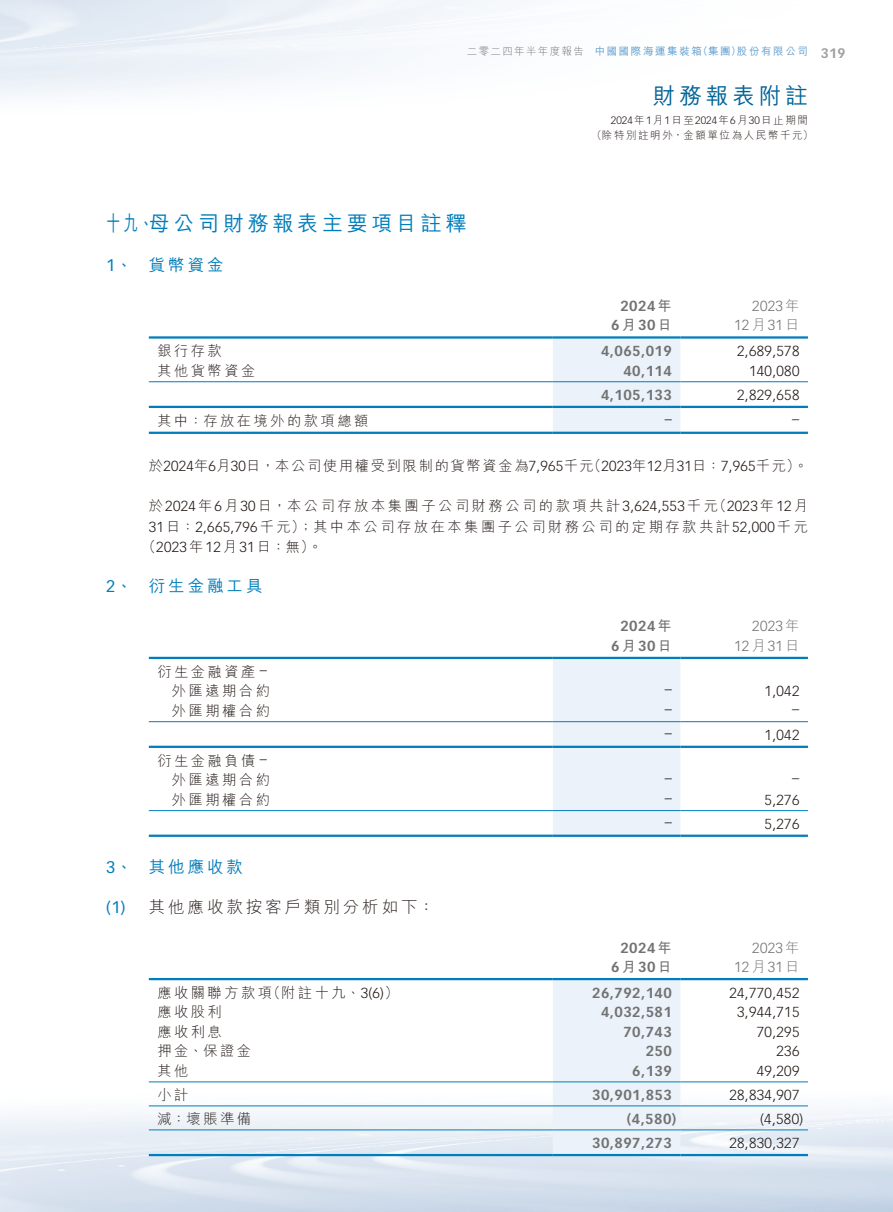
<style>
.page{position:relative;width:893px;height:1212px;background:#fff}
.page>*{position:absolute;margin:0;border:0;box-sizing:border-box;transform-origin:0 0}
.t1{font:500 22.5px "M Hei HK";letter-spacing:.18em;color:#006397}
.t2{font:500 21px "M Hei HK";letter-spacing:.18em;color:#007dbb;scale:.7 1}
.t3{font:500 16.5px "M Hei HK";letter-spacing:.18em;color:#007dbb}
.t4{font:300 16.5px "M Hei HK";letter-spacing:.175em;color:#231916}
.t5{font:300 14.25px/19.5px "M Hei HK";letter-spacing:.175em;color:#231916;text-align:right}
.t6{font:700 14.25px/19.5px "Vectora LT Pro";letter-spacing:.03em;color:#727272;text-align:right}
.t7{font:300 14.25px "Vectora LT Pro";letter-spacing:.025em;color:#231916}
.t8{font:300 14.25px "M Hei HK";letter-spacing:.12em;color:#231916}
.t9{font:300 14.25px/19.5px "Vectora LT Pro";letter-spacing:.025em;color:#727272;text-align:right}
.t10{font:500 10.5px "M Hei HK";letter-spacing:.155em;color:#5f9ece}
.t11{font:300 10.5px "Vectora LT Pro";color:#231916}
.t12{font:300 10.5px "M Hei HK";letter-spacing:.15em;color:#231916}
.s1{font-weight:300;color:#727272}
.s2{font-family:"Vectora LT Pro";font-weight:700;font-size:13.5px;color:#a0a0a1}
.s3{font-family:"M Hei HK"}
.s4{font-family:"Vectora LT Pro";font-weight:400}
.s5{font-family:"Vectora LT Pro"}
.s6{font-family:"Vectora LT Pro";font-weight:400;color:#007dbb}
</style>
<div class="page">
<div style="left:553px;top:339px;width:127px;height:93px;background:#ecf2fa"></div>
<hr style="left:149px;top:336px;width:404px;height:3px;background:#007dbb">
<hr style="left:553px;top:336px;width:127px;height:3px;background:#007dbb">
<hr style="left:680px;top:336px;width:128px;height:3px;background:#007dbb">
<hr style="left:149px;top:381px;width:404px;height:1px;background:#007dbb">
<hr style="left:553px;top:381px;width:127px;height:1px;background:#007dbb">
<hr style="left:680px;top:381px;width:128px;height:1px;background:#007dbb">
<hr style="left:149px;top:406px;width:404px;height:2px;background:#007dbb">
<hr style="left:553px;top:406px;width:127px;height:2px;background:#007dbb">
<hr style="left:680px;top:406px;width:128px;height:2px;background:#007dbb">
<hr style="left:149px;top:432px;width:404px;height:2px;background:#007dbb">
<hr style="left:553px;top:432px;width:127px;height:2px;background:#007dbb">
<hr style="left:680px;top:432px;width:128px;height:2px;background:#007dbb">
<div style="left:553px;top:659px;width:127px;height:176px;background:#ecf2fa"></div>
<hr style="left:149px;top:657px;width:404px;height:2px;background:#007dbb">
<hr style="left:553px;top:657px;width:127px;height:2px;background:#007dbb">
<hr style="left:680px;top:657px;width:128px;height:2px;background:#007dbb">
<hr style="left:149px;top:721px;width:404px;height:1px;background:#007dbb">
<hr style="left:553px;top:721px;width:127px;height:1px;background:#007dbb">
<hr style="left:680px;top:721px;width:128px;height:1px;background:#007dbb">
<hr style="left:149px;top:746px;width:404px;height:2px;background:#007dbb">
<hr style="left:553px;top:746px;width:127px;height:2px;background:#007dbb">
<hr style="left:680px;top:746px;width:128px;height:2px;background:#007dbb">
<hr style="left:149px;top:810px;width:404px;height:1px;background:#007dbb">
<hr style="left:553px;top:810px;width:127px;height:1px;background:#007dbb">
<hr style="left:680px;top:810px;width:128px;height:1px;background:#007dbb">
<hr style="left:149px;top:835px;width:404px;height:2px;background:#007dbb">
<hr style="left:553px;top:835px;width:127px;height:2px;background:#007dbb">
<hr style="left:680px;top:835px;width:128px;height:2px;background:#007dbb">
<div style="left:553px;top:980px;width:127px;height:174px;background:#ecf2fa"></div>
<hr style="left:149px;top:978px;width:404px;height:2px;background:#007dbb">
<hr style="left:553px;top:978px;width:127px;height:2px;background:#007dbb">
<hr style="left:680px;top:978px;width:128px;height:2px;background:#007dbb">
<hr style="left:149px;top:1081px;width:404px;height:1px;background:#007dbb">
<hr style="left:553px;top:1081px;width:127px;height:1px;background:#007dbb">
<hr style="left:680px;top:1081px;width:128px;height:1px;background:#007dbb">
<hr style="left:149px;top:1105px;width:404px;height:1px;background:#007dbb">
<hr style="left:553px;top:1105px;width:127px;height:1px;background:#007dbb">
<hr style="left:680px;top:1105px;width:128px;height:1px;background:#007dbb">
<hr style="left:149px;top:1129px;width:404px;height:1px;background:#007dbb">
<hr style="left:553px;top:1129px;width:127px;height:1px;background:#007dbb">
<hr style="left:680px;top:1129px;width:128px;height:1px;background:#007dbb">
<hr style="left:149px;top:1154px;width:404px;height:2px;background:#007dbb">
<hr style="left:553px;top:1154px;width:127px;height:2px;background:#007dbb">
<hr style="left:680px;top:1154px;width:128px;height:2px;background:#007dbb">
<p class="t10" style="left:467px;top:44px;width:380px"><span class="s1">二零二四年半年度報告</span> 中國國際海運集裝箱（集團）股份有限公司 <span class="s2">319</span></p>
<h1 class="t1" style="left:653px;top:80px;width:157px">財務報表附註</h1>
<p class="t11" style="left:611px;top:114px;width:198px">2024<span class="s3">年</span>1<span class="s3">月</span>1<span class="s3">日至</span>2024<span class="s3">年</span>6<span class="s3">月</span>30<span class="s3">日止期間</span></p>
<p class="t12" style="left:591px;top:128px;width:223px">（除特別註明外，金額單位為人民幣千元）</p>
<h2 class="t2" style="left:106px;top:208px;width:516px">十九、母公司財務報表主要項目註釋</h2>
<p class="t3" style="left:106px;top:253px;width:119px"><span class="s4">1</span>、 貨幣資金</p>
<p class="t6" style="left:611px;top:296px;width:62px">2024<span class="s3">年<br></span>6<span class="s3">月</span>30<span class="s3">日</span></p>
<p class="t9" style="left:734px;top:296px;width:67px">2023<span class="s3">年<br></span>12<span class="s3">月</span>31<span class="s3">日</span></p>
<p class="t5" style="left:157px;top:341px;width:66px">銀行存款</p>
<p class="t6" style="left:601px;top:341px;width:72px">4,065,019</p>
<p class="t7" style="left:737px;top:343px;width:64px">2,689,578</p>
<p class="t5" style="left:157px;top:360px;width:100px">其他貨幣資金</p>
<p class="t6" style="left:623px;top:361px;width:50px">40,114</p>
<p class="t7" style="left:749px;top:362px;width:52px">140,080</p>
<p class="t6" style="left:601px;top:385px;width:72px">4,105,133</p>
<p class="t7" style="left:737px;top:386px;width:64px">2,829,658</p>
<p class="t5" style="left:157px;top:410px;width:213px">其中：存放在境外的款項總額</p>
<p class="t6" style="left:665px;top:409px;width:9px">–</p>
<p class="t7" style="left:792px;top:410px;width:9px">–</p>
<p class="t8" style="left:149px;top:455px;width:661px">於<span class="s5">2024</span>年<span class="s5">6</span>月<span class="s5">30</span>日，本公司使用權受到限制的貨幣資金為<span class="s5">7,965</span>千元（<span class="s5">2023</span>年<span class="s5">12</span>月<span class="s5">31</span>日：<span class="s5">7,965</span>千元）。</p>
<p class="t5" style="left:149px;top:496px;width:661px">於<span class="s5">2024</span>年<span class="s5">6</span>月<span class="s5">30</span>日，本公司存放本集團子公司財務公司的款項共計<span class="s5">3,624,553</span>千元（<span class="s5">2023</span>年<span class="s5">12</span>月</p>
<p class="t5" style="left:149px;top:516px;width:661px"><span class="s5">31</span>日：<span class="s5">2,665,796</span>千元）；其中本公司存放在本集團子公司財務公司的定期存款共計<span class="s5">52,000</span>千元</p>
<p class="t5" style="left:142px;top:536px;width:182px">（<span class="s5">2023</span>年<span class="s5">12</span>月<span class="s5">31</span>日：無）。</p>
<p class="t3" style="left:106px;top:573px;width:158px"><span class="s4">2</span>、 衍生金融工具</p>
<p class="t6" style="left:611px;top:616px;width:62px">2024<span class="s3">年<br></span>6<span class="s3">月</span>30<span class="s3">日</span></p>
<p class="t9" style="left:734px;top:616px;width:67px">2023<span class="s3">年<br></span>12<span class="s3">月</span>31<span class="s3">日</span></p>
<p class="t5" style="left:157px;top:661px;width:114px">衍生金融資產 <span class="s5">–</span>外匯遠期合約</p>
<p class="t6" style="left:665px;top:679px;width:9px">–</p>
<p class="t7" style="left:765px;top:682px;width:36px">1,042</p>
<p class="t5" style="left:172px;top:700px;width:100px">外匯期權合約</p>
<p class="t6" style="left:665px;top:699px;width:9px">–</p>
<p class="t7" style="left:792px;top:700px;width:9px">–</p>
<p class="t6" style="left:665px;top:723px;width:9px">–</p>
<p class="t7" style="left:765px;top:726px;width:36px">1,042</p>
<p class="t5" style="left:157px;top:750px;width:114px">衍生金融負債 <span class="s5">–</span>外匯遠期合約</p>
<p class="t6" style="left:665px;top:768px;width:9px">–</p>
<p class="t7" style="left:792px;top:769px;width:9px">–</p>
<p class="t5" style="left:172px;top:789px;width:100px">外匯期權合約</p>
<p class="t6" style="left:665px;top:788px;width:9px">–</p>
<p class="t7" style="left:765px;top:791px;width:36px">5,276</p>
<p class="t6" style="left:665px;top:812px;width:9px">–</p>
<p class="t7" style="left:765px;top:815px;width:36px">5,276</p>
<p class="t3" style="left:106px;top:855px;width:138px"><span class="s4">3</span>、 其他應收款</p>
<p class="t4" style="left:106px;top:895px;width:330px"><span class="s6">(1)</span> 其他應收款按客戶類別分析如下：</p>
<p class="t6" style="left:611px;top:938px;width:62px">2024<span class="s3">年<br></span>6<span class="s3">月</span>30<span class="s3">日</span></p>
<p class="t9" style="left:734px;top:938px;width:67px">2023<span class="s3">年<br></span>12<span class="s3">月</span>31<span class="s3">日</span></p>
<p class="t5" style="left:157px;top:982px;width:243px">應收關聯方款項（附註十九、<span class="s5">3(6)</span>）</p>
<p class="t6" style="left:592px;top:983px;width:81px">26,792,140</p>
<p class="t7" style="left:729px;top:984px;width:72px">24,770,452</p>
<p class="t5" style="left:157px;top:1002px;width:66px">應收股利</p>
<p class="t6" style="left:601px;top:1002px;width:72px">4,032,581</p>
<p class="t7" style="left:737px;top:1004px;width:64px">3,944,715</p>
<p class="t5" style="left:157px;top:1021px;width:66px">應收利息</p>
<p class="t6" style="left:623px;top:1022px;width:50px">70,743</p>
<p class="t7" style="left:757px;top:1023px;width:44px">70,295</p>
<p class="t5" style="left:157px;top:1041px;width:95px">押金、保證金</p>
<p class="t6" style="left:646px;top:1041px;width:28px">250</p>
<p class="t7" style="left:776px;top:1043px;width:24px">236</p>
<p class="t5" style="left:157px;top:1060px;width:33px">其他</p>
<p class="t6" style="left:632px;top:1061px;width:41px">6,139</p>
<p class="t7" style="left:757px;top:1062px;width:44px">49,209</p>
<p class="t5" style="left:157px;top:1084px;width:33px">小計</p>
<p class="t6" style="left:592px;top:1085px;width:81px">30,901,853</p>
<p class="t7" style="left:729px;top:1086px;width:72px">28,834,907</p>
<p class="t5" style="left:157px;top:1108px;width:95px">減：壞賬準備</p>
<p class="t6" style="left:627px;top:1109px;width:51px">(4,580)</p>
<p class="t7" style="left:760px;top:1110px;width:44px">(4,580)</p>
<p class="t6" style="left:592px;top:1133px;width:81px">30,897,273</p>
<p class="t7" style="left:729px;top:1134px;width:72px">28,830,327</p>
</div>
